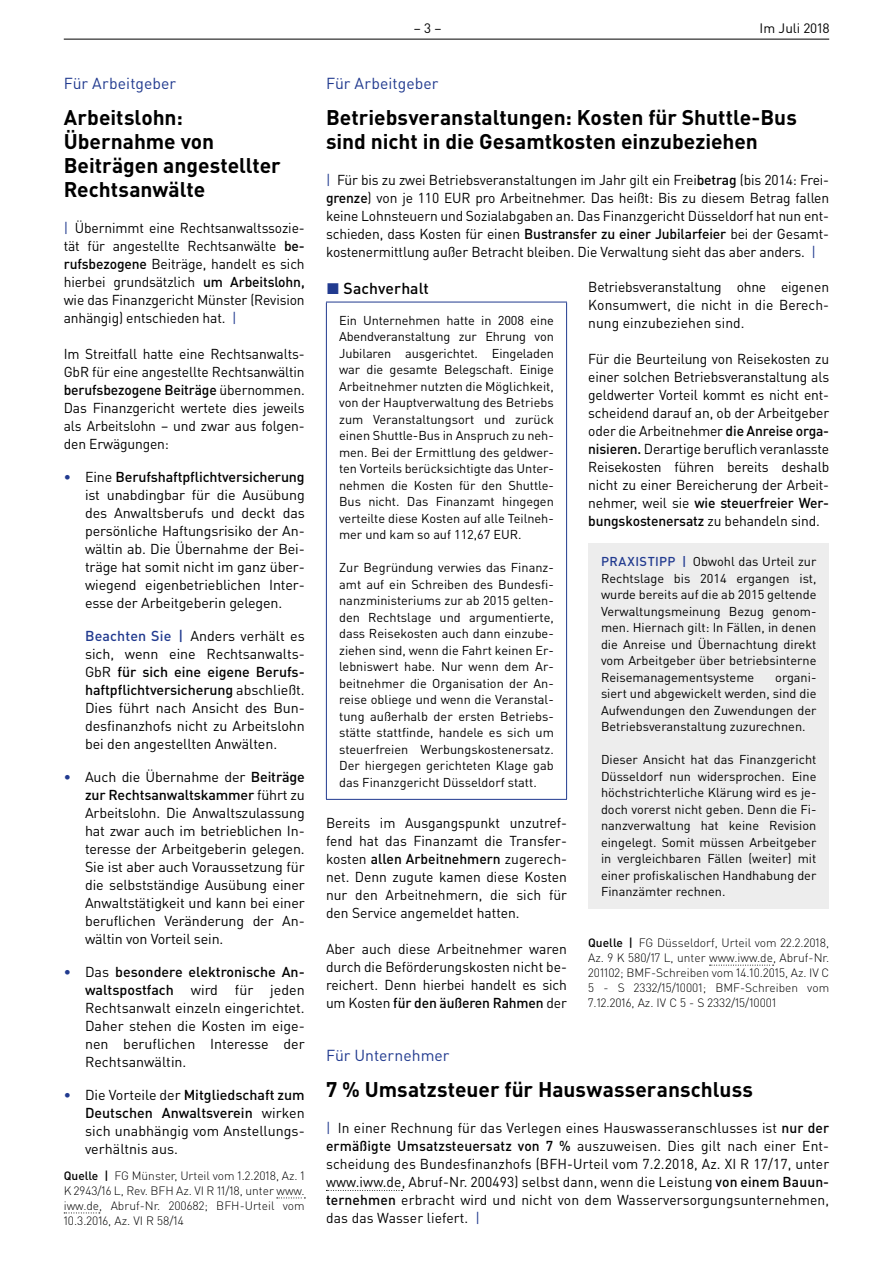
<style>
.page{position:relative;width:893px;height:1263px;background:#fff}
.page>*{position:absolute;margin:0;border:0;box-sizing:border-box;transform-origin:0 0}
.t1{font:700 21px/24px "DIN Pro";color:#000}
.t2{font:15.75px "DIN Pro";color:#213a8f}
.t3{font:500 15.75px "DIN Pro";letter-spacing:.005em;color:#000}
.t4{font:14.25px/18px "DIN Pro";letter-spacing:-.01em;color:#000;text-align:justify}
.t5{font:13.5px "DIN Pro";color:#000}
.t6{font:12.75px/16.5px "DIN Pro";color:#000;text-align:justify}
.t7{font:300 12px/15px "DIN Pro";color:#000;text-align:justify}
.s1{color:#213a8f}
.s2{font-weight:500}
.s3{font-weight:500;color:#213a8f}
</style>
<div class="page">
<hr style="left:64px;top:39px;width:765px;height:1px;background:#000">
<hr style="left:326px;top:302px;width:241px;height:1px;background:#213a8f">
<hr style="left:326px;top:302px;width:1px;height:497px;background:#213a8f">
<hr style="left:566px;top:302px;width:1px;height:497px;background:#213a8f">
<hr style="left:326px;top:799px;width:241px;height:1px;background:#213a8f">
<svg style="left:710px;top:965px;width:64px;height:1px"></svg>
<div style="left:588px;top:544px;width:241px;height:365px;background:#ededed"></div>
<svg style="left:326px;top:1190px;width:76px;height:1px"></svg>
<svg style="left:277px;top:1197px;width:28px;height:1px"></svg>
<svg style="left:64px;top:1212px;width:36px;height:1px"></svg>
<p class="t2" style="left:64px;top:73px;width:114px">Für Arbeitgeber</p>
<h1 class="t1" style="left:64px;top:105px;width:219px">Arbeitslohn:<br>Übernahme von<br>Beiträgen angestellter<br>Rechtsanwälte</h1>
<p class="t4" style="left:64px;top:219px;width:242px"><span class="s1">|</span> Übernimmt eine Rechtsanwaltssozie&shy;tät für angestellte Rechtsanwälte <span class="s2">be&shy;rufsbezogene</span> Beiträge, handelt es sich hierbei grundsätzlich <span class="s2">um Arbeitslohn, </span>wie das Finanzgericht Münster (Revision anhängig) entschieden hat. <span class="s1">|</span></p>
<p class="t4" style="left:64px;top:345px;width:242px">Im Streitfall hatte eine Rechtsanwalts-GbR für eine angestellte Rechtsanwältin <span class="s2">berufsbezogene Beiträge</span> übernommen.<br>Das Finanzgericht wertete dies jeweils als Arbeitslohn – und zwar aus folgen&shy;den Erwägungen:</p>
<p class="t4" style="left:85px;top:468px;width:221px;text-indent:-21px"><span class="s3">•</span> Eine <span class="s2">Berufshaftpflichtversicherung </span>ist unabdingbar für die Ausübung des Anwaltsberufs und deckt das persönliche Haftungsrisiko der An&shy;wältin ab. Die Übernahme der Bei&shy;träge hat somit nicht im ganz über&shy;wiegend eigenbetrieblichen Inter&shy;esse der Arbeitgeberin gelegen.</p>
<p class="t4" style="left:85px;top:627px;width:221px"><span class="s3">Beachten Sie |</span> Anders verhält es sich, wenn eine Rechtsanwalts-GbR <span class="s2">für sich eine eigene Berufs&shy;haftpflichtversicherung</span> abschließt.<br>Dies führt nach Ansicht des Bun&shy;desfinanzhofs nicht zu Arbeitslohn bei den angestellten Anwälten.</p>
<p class="t4" style="left:85px;top:768px;width:221px;text-indent:-21px"><span class="s3">•</span> Auch die Übernahme der <span class="s2">Beiträge zur Rechtsanwaltskammer</span> führt zu Arbeitslohn. Die Anwaltszulassung hat zwar auch im betrieblichen In&shy;teresse der Arbeitgeberin gelegen.<br>Sie ist aber auch Voraussetzung für die selbstständige Ausübung einer Anwaltstätigkeit und kann bei einer beruflichen Veränderung der An&shy;wältin von Vorteil sein.</p>
<p class="t4" style="left:85px;top:963px;width:221px;text-indent:-21px"><span class="s3">•</span> Das <span class="s2">besondere elektronische An&shy;waltspostfach</span> wird für jeden Rechtsanwalt einzeln eingerichtet.<br>Daher stehen die Kosten im eige&shy;nen beruflichen Interesse der Rechtsanwältin.</p>
<p class="t4" style="left:85px;top:1086px;width:221px;text-indent:-21px"><span class="s3">•</span> Die Vorteile der <span class="s2">Mitgliedschaft zum Deutschen Anwaltsverein</span> wirken sich unabhängig vom Anstellungs&shy;verhältnis aus.</p>
<p class="t7" style="left:64px;top:1167px;width:242px"><span class="s2">Quelle |</span> FG Münster, Urteil vom 1.2.2018, Az. 1<br>K 2943/16 L, Rev. BFH Az. VI R 11/18, unter www. iww.de, Abruf-Nr. 200682; BFH-Urteil vom 10.3.2016, Az. VI R 58/14</p>
<p class="t5" style="left:414px;top:19px;width:29px">– 3 –</p>
<p class="t5" style="left:759px;top:19px;width:72px">Im Juli 2018</p>
<p class="t2" style="left:326px;top:73px;width:114px">Für Arbeitgeber</p>
<h1 class="t1" style="left:326px;top:105px;width:472px">Betriebsveranstaltungen: Kosten für Shuttle-Bus sind nicht in die Gesamtkosten einzubeziehen</h1>
<p class="t4" style="left:326px;top:171px;width:505px"><span class="s1">|</span> Für bis zu zwei Betriebsveranstaltungen im Jahr gilt ein Frei<span class="s2">betrag</span> (bis 2014: Frei&shy;<span class="s2">grenze</span>) von je 110 EUR pro Arbeitnehmer. Das heißt: Bis zu diesem Betrag fallen keine Lohnsteuern und Sozialabgaben an. Das Finanzgericht Düsseldorf hat nun ent&shy;schieden, dass Kosten für einen <span class="s2">Bustransfer zu einer Jubilarfeier</span> bei der Gesamt&shy;kostenermittlung außer Betracht bleiben. Die Verwaltung sieht das aber anders. <span class="s1">|</span></p>
<p class="t3" style="left:326px;top:277px;width:104px"><span class="s1">◼</span> Sachverhalt</p>
<p class="t6" style="left:339px;top:311px;width:216px">Ein Unternehmen hatte in 2008 eine Abendveranstaltung zur Ehrung von Jubilaren ausgerichtet. Eingeladen war die gesamte Belegschaft. Einige Arbeitnehmer nutzten die Möglichkeit, von der Hauptverwaltung des Betriebs zum Veranstaltungsort und zurück einen Shuttle-Bus in Anspruch zu neh&shy;men. Bei der Ermittlung des geldwer&shy;ten Vorteils berücksichtigte das Unter&shy;nehmen die Kosten für den Shuttle-Bus nicht. Das Finanzamt hingegen verteilte diese Kosten auf alle Teilneh&shy;mer und kam so auf 112,67 EUR.</p>
<p class="t6" style="left:339px;top:559px;width:216px">Zur Begründung verwies das Finanz&shy;amt auf ein Schreiben des Bundesfi&shy;nanzministeriums zur ab 2015 gelten&shy;den Rechtslage und argumentierte, dass Reisekosten auch dann einzube&shy;ziehen sind, wenn die Fahrt keinen Er&shy;lebniswert habe. Nur wenn dem Ar&shy;beitnehmer die Organisation der An&shy;reise obliege und wenn die Veranstal&shy;tung außerhalb der ersten Betriebs&shy;stätte stattfinde, handele es sich um steuerfreien Werbungskostenersatz.<br>Der hiergegen gerichteten Klage gab das Finanzgericht Düsseldorf statt.</p>
<p class="t4" style="left:326px;top:813px;width:242px">Bereits im Ausgangspunkt unzutref&shy;fend hat das Finanzamt die Transfer&shy;kosten <span class="s2">allen Arbeitnehmern</span> zugerech&shy;net. Denn zugute kamen diese Kosten nur den Arbeitnehmern, die sich für den Service angemeldet hatten.</p>
<p class="t4" style="left:326px;top:939px;width:242px">Aber auch diese Arbeitnehmer waren durch die Beförderungskosten nicht be&shy;reichert. Denn hierbei handelt es sich um Kosten <span class="s2">für den äußeren Rahmen</span> der</p>
<p class="t4" style="left:588px;top:277px;width:242px">Betriebsveranstaltung ohne eigenen Konsumwert, die nicht in die Berech&shy;nung einzubeziehen sind.</p>
<p class="t4" style="left:588px;top:349px;width:242px">Für die Beurteilung von Reisekosten zu einer solchen Betriebsveranstaltung als geldwerter Vorteil kommt es nicht ent&shy;scheidend darauf an, ob der Arbeitgeber oder die Arbeitnehmer <span class="s2">die Anreise orga&shy;nisieren.</span> Derartige beruflich veranlasste Reisekosten führen bereits deshalb nicht zu einer Bereicherung der Arbeit&shy;nehmer, weil sie <span class="s2">wie steuerfreier Wer&shy;bungskostenersatz</span> zu behandeln sind.</p>
<p class="t6" style="left:601px;top:553px;width:217px"><span class="s3">PRAXISTIPP |</span> Obwohl das Urteil zur Rechtslage bis 2014 ergangen ist, wurde bereits auf die ab 2015 geltende Verwaltungsmeinung Bezug genom&shy;men. Hiernach gilt: In Fällen, in denen die Anreise und Übernachtung direkt vom Arbeitgeber über betriebsinterne Reisemanagementsysteme</p>
<p class="t6" style="left:601px;top:668px;width:217px;text-indent:174px">organi&shy;siert und abgewickelt werden, sind die Aufwendungen den Zuwendungen der Betriebsveranstaltung zuzurechnen.</p>
<p class="t6" style="left:601px;top:751px;width:217px">Dieser Ansicht hat das Finanzgericht Düsseldorf nun widersprochen. Eine höchstrichterliche Klärung wird es je&shy;doch vorerst nicht geben. Denn die Fi&shy;nanzverwaltung hat keine Revision eingelegt. Somit müssen Arbeitgeber in vergleichbaren Fällen (weiter) mit einer profiskalischen Handhabung der Finanzämter rechnen.</p>
<p class="t7" style="left:588px;top:935px;width:242px"><span class="s2">Quelle |</span> FG Düsseldorf, Urteil vom 22.2.2018, Az. 9 K 580/17 L, unter www.iww.de, Abruf-Nr.<br>201102; BMF-Schreiben vom 14.10.2015, Az. IV C 5 - S 2332/15/10001; BMF-Schreiben vom 7.12.2016, Az. IV C 5 - S 2332/15/10001</p>
<p class="t2" style="left:326px;top:1045px;width:125px">Für Unternehmer</p>
<h1 class="t1" style="left:326px;top:1077px;width:428px">7 % Umsatzsteuer für Hauswasseranschluss</h1>
<p class="t4" style="left:326px;top:1119px;width:505px"><span class="s1">|</span> In einer Rechnung für das Verlegen eines Hauswasseranschlusses ist <span class="s2">nur der ermäßigte Umsatzsteuersatz von 7 %</span> auszuweisen. Dies gilt nach einer Ent&shy;scheidung des Bundesfinanzhofs (BFH-Urteil vom 7.2.2018, Az. XI R 17/17, unter www.iww.de, Abruf-Nr. 200493) selbst dann, wenn die Leistung <span class="s2">von einem Bauun&shy;ternehmen</span> erbracht wird und nicht von dem Wasserversorgungsunternehmen, das das Wasser liefert. <span class="s1">|</span></p>
</div>
